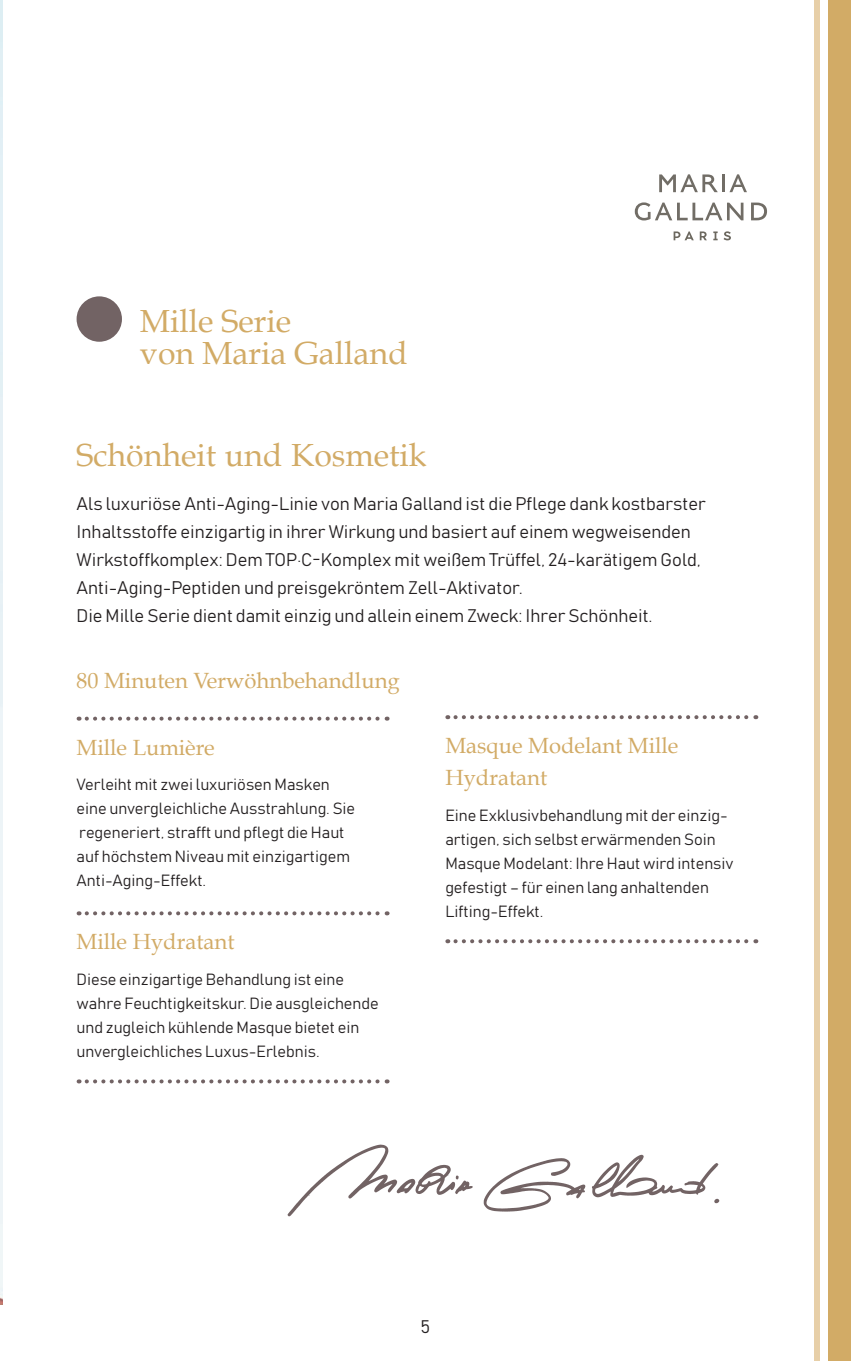
<style>
.page{position:relative;width:851px;height:1361px;background:#fff}
.page>*{position:absolute;margin:0;border:0;box-sizing:border-box;transform-origin:0 0}
.t1{font:32px/32px "Book Antiqua";color:#d2ab66}
.t2{font:22px/32px "Book Antiqua";color:#d2ab66}
.t3{font:18px/28px "Bahnschrift";color:#231f20}
.t4{font:16px/24px "Bahnschrift";color:#231f20}
</style>
<div class="page">
<div style="left:828px;top:0;width:22px;height:1361px;background:#d2ab66"></div>
<div style="left:814px;top:0;width:5px;height:1361px;background:#e7cfa8"></div>
<hr style="left:0;top:1px;width:3px;height:1303px;background:#e8f1f6">
<div style="left:77px;top:296px;width:45px;height:46px;background:#726364;border-radius:50%"></div>
<svg style="left:87px;top:716px;width:300px;height:4px"></svg>
<svg style="left:87px;top:911px;width:300px;height:4px"></svg>
<svg style="left:87px;top:1079px;width:300px;height:4px"></svg>
<svg style="left:455px;top:715px;width:301px;height:4px"></svg>
<svg style="left:455px;top:939px;width:301px;height:4px"></svg>
<svg style="left:723px;top:231px;width:7px;height:9px"></svg>
<svg style="left:699px;top:231px;width:7px;height:9px"></svg>
<svg style="left:713px;top:231px;width:4px;height:9px"></svg>
<svg style="left:673px;top:231px;width:20px;height:9px"></svg>
<svg style="left:659px;top:174px;width:87px;height:18px"></svg>
<svg style="left:751px;top:203px;width:16px;height:17px"></svg>
<svg style="left:634px;top:202px;width:109px;height:18px"></svg>
<svg style="left:287px;top:1144px;width:432px;height:72px"></svg>
<h1 class="t1" style="left:140px;top:305px;width:269px">Mille Serie<br>von Maria Galland</h1>
<h1 class="t1" style="left:77px;top:439px;width:351px">Schönheit und Kosmetik</h1>
<p class="t3" style="left:77px;top:489px;width:630px">Als luxuriöse Anti-Aging-Linie von Maria Galland ist die Pflege dank kostbarster Inhaltsstoffe einzigartig in ihrer Wirkung und basiert auf einem wegweisenden Wirkstoffkomplex: Dem TOP·C-Komplex mit weißem Trüffel, 24-karätigem Gold, Anti-Aging-Peptiden und preisgekröntem Zell-Aktivator.<br>Die Mille Serie dient damit einzig und allein einem Zweck: Ihrer Schönheit.</p>
<h2 class="t2" style="left:77px;top:664px;width:324px">80 Minuten Verwöhnbehandlung</h2>
<h2 class="t2" style="left:77px;top:731px;width:139px">Mille Lumière</h2>
<p class="t4" style="left:77px;top:772px;width:280px">Verleiht mit zwei luxuriösen Masken eine unvergleichliche Ausstrahlung. Sie regeneriert, strafft und pflegt die Haut auf höchstem Niveau mit einzigartigem Anti-Aging-Effekt.</p>
<h2 class="t2" style="left:77px;top:926px;width:159px">Mille Hydratant</h2>
<p class="t4" style="left:77px;top:967px;width:303px">Diese einzigartige Behandlung ist eine wahre Feuchtigkeitskur. Die ausgleichende und zugleich kühlende Masque bietet ein unvergleichliches Luxus-Erlebnis.</p>
<h2 class="t2" style="left:445px;top:730px;width:235px">Masque Modelant Mille<br>Hydratant</h2>
<p class="t4" style="left:445px;top:802px;width:290px">Eine Exklusivbehandlung mit der einzig&shy;artigen, sich selbst erwärmenden Soin Masque Modelant: Ihre Haut wird intensiv gefestigt – für einen lang anhaltenden Lifting-Effekt.</p>
<p class="t3" style="left:420px;top:1312px;width:14px">53</p>
</div>
